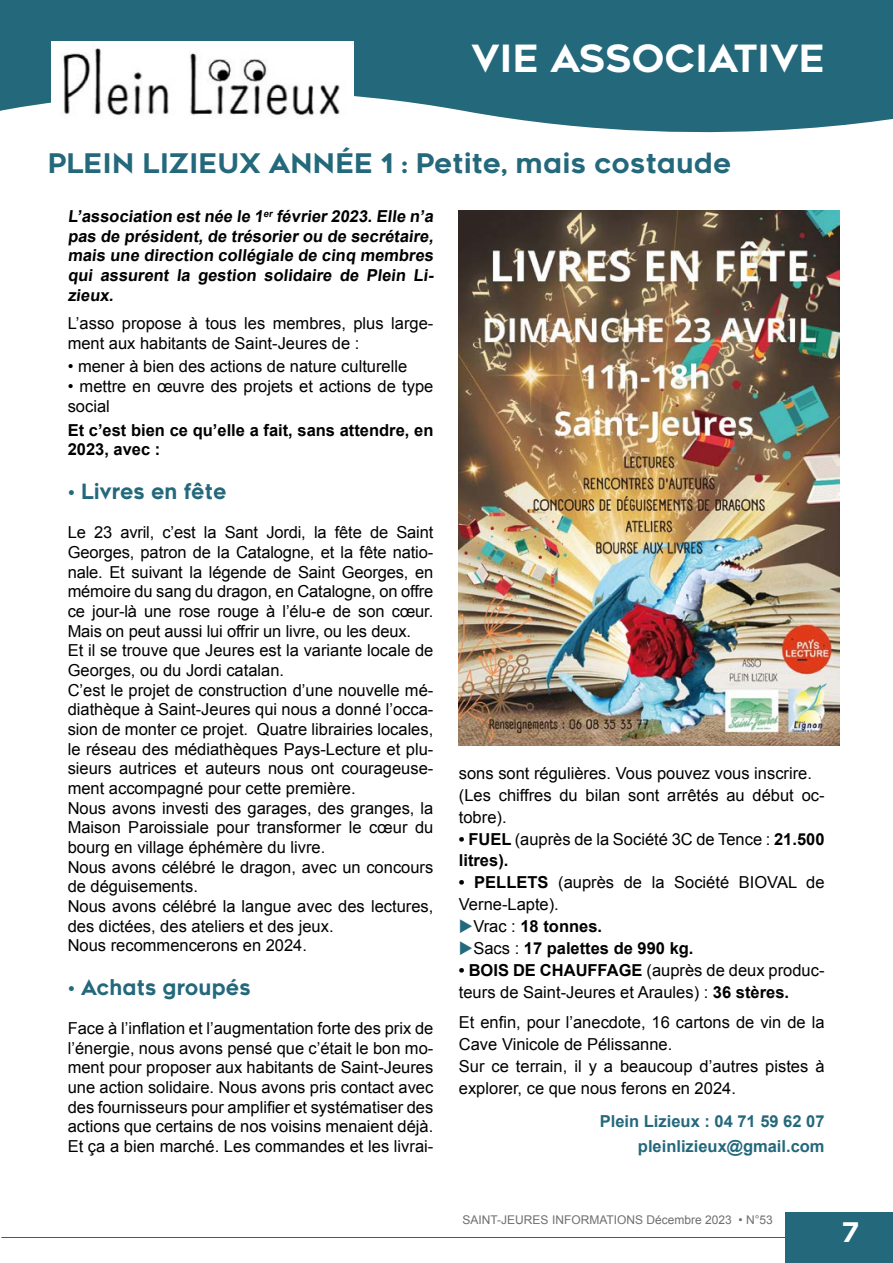
<style>
.page{position:relative;width:893px;height:1263px;background:#fff}
.page>*{position:absolute;margin:0;border:0;box-sizing:border-box;transform-origin:0 0}
.t1{font:37.5px "Renogare";color:#fff}
.t2{font:27px "Renogare";color:#23687b}
.t3{font:27px "Renogare";color:#fff}
.t4{font:21px "Renogare";color:#23687b;scale:.95 1}
.t5{font:16.5px/19.6px "Arial";color:#000}
.t6{font:700 16.5px/19.6px "Arial";color:#000;text-align:justify}
.t7{font:700 16.5px/24.9px "Arial";color:#23687b;text-align:right}
.t8{font:12px "Arial";color:#706f6f}
.s1{font-weight:700}
.s2{color:#23687b}
.s3{font-weight:400}
</style>
<div class="page">
<svg style="left:1px;top:0;width:892px;height:133px;background:#397788"></svg>
<svg style="left:0;top:0;width:1px;height:111px"></svg>
<div style="left:786px;top:1212px;width:107px;height:51px;background:#23687b"></div>
<hr style="left:1px;top:1237px;width:798px;height:1px;background:#23687b">
<img style="left:459px;top:210px;width:381px;height:536px">
<img style="left:51px;top:42px;width:303px;height:85px">
<h1 class="t1" style="left:471px;top:34px;width:355px">VIE ASSOCIATIVE</h1>
<h2 class="t2" style="left:48px;top:146px;width:685px">PLEIN LIZIEUX ANNÉE 1 : Petite, mais costaude</h2>
<p class="t6" style="left:68px;top:207px;width:370px">L’association est née le 1<sup>er</sup> février 2023. Elle n’a pas de président, de trésorier ou de secrétaire, mais une direction collégiale de cinq membres qui assurent la gestion solidaire de Plein Li&shy;zieux.</p>
<p class="t5" style="left:68px;top:313px;width:367px">L’asso propose à tous les membres, plus large&shy;ment aux habitants de Saint-Jeures de :</p>
<p class="t5" style="left:68px;top:357px;width:341px">• mener à bien des actions de nature culturelle</p>
<p class="t5" style="left:68px;top:377px;width:367px">• mettre en œuvre des projets et actions de type social</p>
<p class="t6" style="left:68px;top:420px;width:367px">Et c’est bien ce qu’elle a fait, sans attendre, en<br>2023, avec :</p>
<p class="t4" style="left:68px;top:478px;width:169px">• Livres en fête</p>
<p class="t5" style="left:68px;top:523px;width:367px">Le 23 avril, c’est la Sant Jordi, la fête de Saint Georges, patron de la Catalogne, et la fête natio&shy;nale. Et suivant la légende de Saint Georges, en mémoire du sang du dragon, en Catalogne, on offre ce jour-là une rose rouge à l’élu-e de son cœur.<br>Mais on peut aussi lui offrir un livre, ou les deux.<br>Et il se trouve que Jeures est la variante locale de Georges, ou du Jordi catalan.<br>C’est le projet de construction d’une nouvelle mé&shy;diathèque à Saint-Jeures qui nous a donné l’occa&shy;sion de monter ce projet. Quatre librairies locales, le réseau des médiathèques Pays-Lecture et plu&shy;sieurs autrices et auteurs nous ont courageuse&shy;ment accompagné pour cette première.<br>Nous avons investi des garages, des granges, la Maison Paroissiale pour transformer le cœur du bourg en village éphémère du livre.<br>Nous avons célébré le dragon, avec un concours de déguisements.<br>Nous avons célébré la langue avec des lectures, des dictées, des ateliers et des jeux.<br>Nous recommencerons en 2024.</p>
<p class="t4" style="left:68px;top:973px;width:194px">• Achats groupés</p>
<p class="t5" style="left:68px;top:1019px;width:367px;text-align:justify">Face à l’inflation et l’augmentation forte des prix de l’énergie, nous avons pensé que c’était le bon mo&shy;ment pour proposer aux habitants de Saint-Jeures une action solidaire. Nous avons pris contact avec des fournisseurs pour amplifier et systématiser des actions que certains de nos voisins menaient déjà.<br>Et ça a bien marché. Les commandes et les livrai-</p>
<p class="t5" style="left:459px;top:762px;width:367px;line-height:21.9px">sons sont régulières. Vous pouvez vous inscrire. (Les chiffres du bilan sont arrêtés au début oc&shy;tobre).</p>
<p class="t5" style="left:459px;top:828px;width:367px;line-height:21.9px"><span class="s1">• FUEL</span> (auprès de la Société 3C de Tence : <span class="s1">21.500 litres).</span></p>
<p class="t5" style="left:459px;top:872px;width:367px;line-height:21.9px"><span class="s1">• PELLETS</span> (auprès de la Société BIOVAL de<br>Verne-Lapte).</p>
<p class="t6" style="left:459px;top:917px;width:145px"><span class="s2">◆</span><span class="s3">Vrac :</span> 18 tonnes.</p>
<p class="t6" style="left:459px;top:939px;width:236px"><span class="s2">◆</span><span class="s3">Sacs :</span> 17 palettes de 990 kg.</p>
<p class="t5" style="left:459px;top:959px;width:367px;line-height:21.9px"><span class="s1">• BOIS DE CHAUFFAGE</span> (auprès de deux produc&shy;teurs de Saint-Jeures et Araules) : <span class="s1">36 stères.</span></p>
<p class="t5" style="left:459px;top:1011px;width:367px;line-height:21.9px">Et enfin, pour l’anecdote, 16 cartons de vin de la Cave Vinicole de Pélissanne.<br>Sur ce terrain, il y a beaucoup d’autres pistes à explorer, ce que nous ferons en 2024.</p>
<p class="t7" style="left:600px;top:1109px;width:226px">Plein Lizieux : 04 71 59 62 07 pleinlizieux@gmail.com</p>
<p class="t8" style="left:463px;top:1212px;width:312px">SAINT-JEURES INFORMATIONS Décembre 2023 • N°53</p>
<h2 class="t3" style="left:842px;top:1215px;width:18px">7</h2>
</div>
